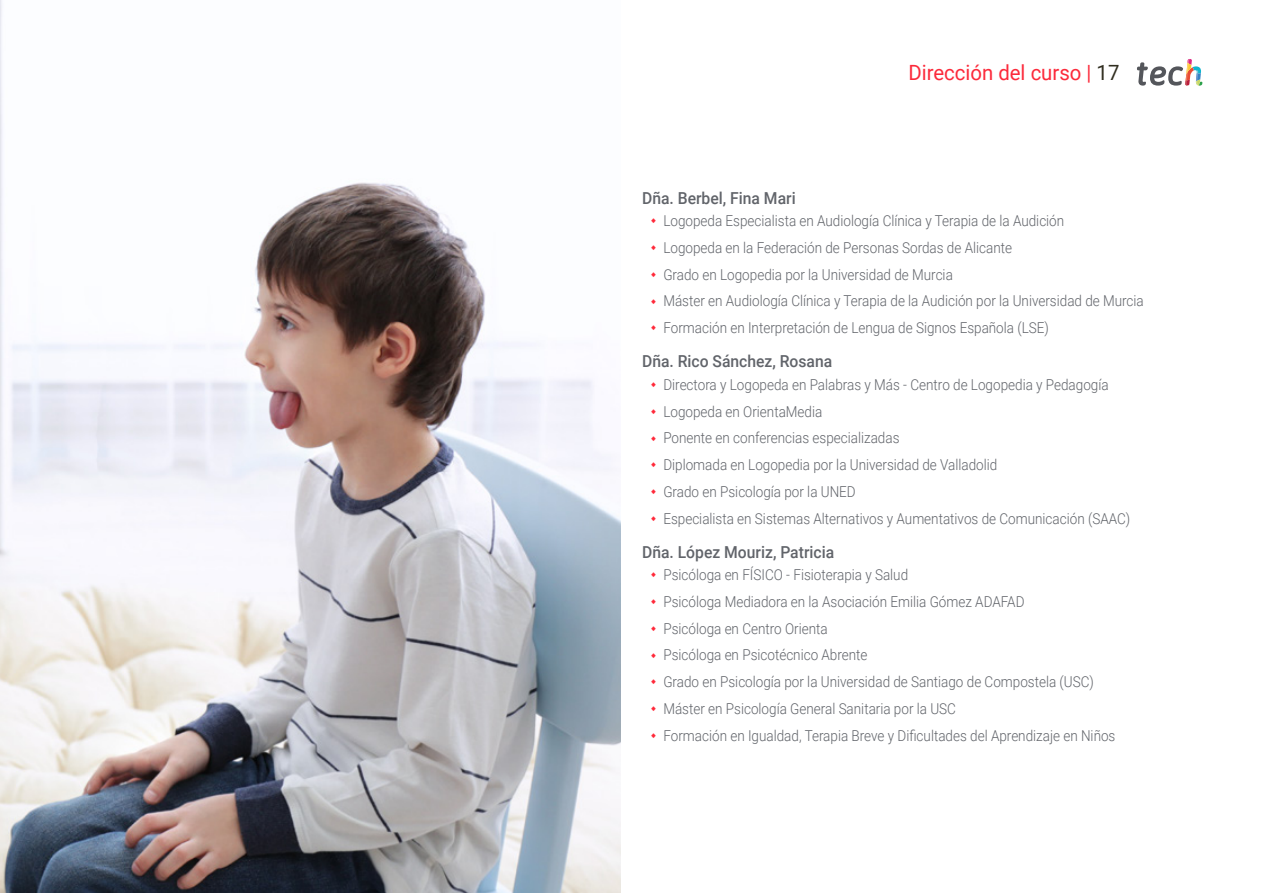
<style>
.page{position:relative;width:1263px;height:893px;background:#fff}
.page>*{position:absolute;margin:0;border:0;box-sizing:border-box;transform-origin:0 0}
.t1{font:21px "Roboto";color:#fc2a3b}
.t2{font:500 16.5px "Roboto";color:#61646a;scale:.95 1}
.t3{font:300 15px/26.7px "Roboto";color:#61646a;scale:.9 1}
.s1{color:#312e20}
</style>
<div class="page">
<svg style="left:1137px;top:59px;width:65px;height:27px"></svg>
<img style="left:0;top:0;width:621px;height:893px">
<h1 class="t1" style="left:908px;top:57px;width:213px">Dirección del curso | <span class="s1">17</span></h1>
<p class="t2" style="left:642px;top:186px;width:163px">Dña. Berbel, Fina Mari</p>
<p class="t3" style="left:663px;top:207px;width:535px">Logopeda Especialista en Audiología Clínica y Terapia de la Audición<br>Logopeda en la Federación de Personas Sordas de Alicante<br>Grado en Logopedia por la Universidad de Murcia<br>Máster en Audiología Clínica y Terapia de la Audición por la Universidad de Murcia Formación en Interpretación de Lengua de Signos Española (LSE)</p>
<p class="t2" style="left:642px;top:350px;width:202px">Dña. Rico Sánchez, Rosana</p>
<p class="t3" style="left:663px;top:370px;width:520px">Directora y Logopeda en Palabras y Más - Centro de Logopedia y Pedagogía Logopeda en OrientaMedia<br>Ponente en conferencias especializadas<br>Diplomada en Logopedia por la Universidad de Valladolid<br>Grado en Psicología por la UNED<br>Especialista en Sistemas Alternativos y Aumentativos de Comunicación (SAAC)</p>
<p class="t2" style="left:642px;top:540px;width:204px">Dña. López Mouriz, Patricia</p>
<p class="t3" style="left:663px;top:561px;width:504px">Psicóloga en FÍSICO - Fisioterapia y Salud<br>Psicóloga Mediadora en la Asociación Emilia Gómez ADAFAD<br>Psicóloga en Centro Orienta<br>Psicóloga en Psicotécnico Abrente<br>Grado en Psicología por la Universidad de Santiago de Compostela (USC)<br>Máster en Psicología General Sanitaria por la USC<br>Formación en Igualdad, Terapia Breve y Dificultades del Aprendizaje en Niños</p>
</div>
